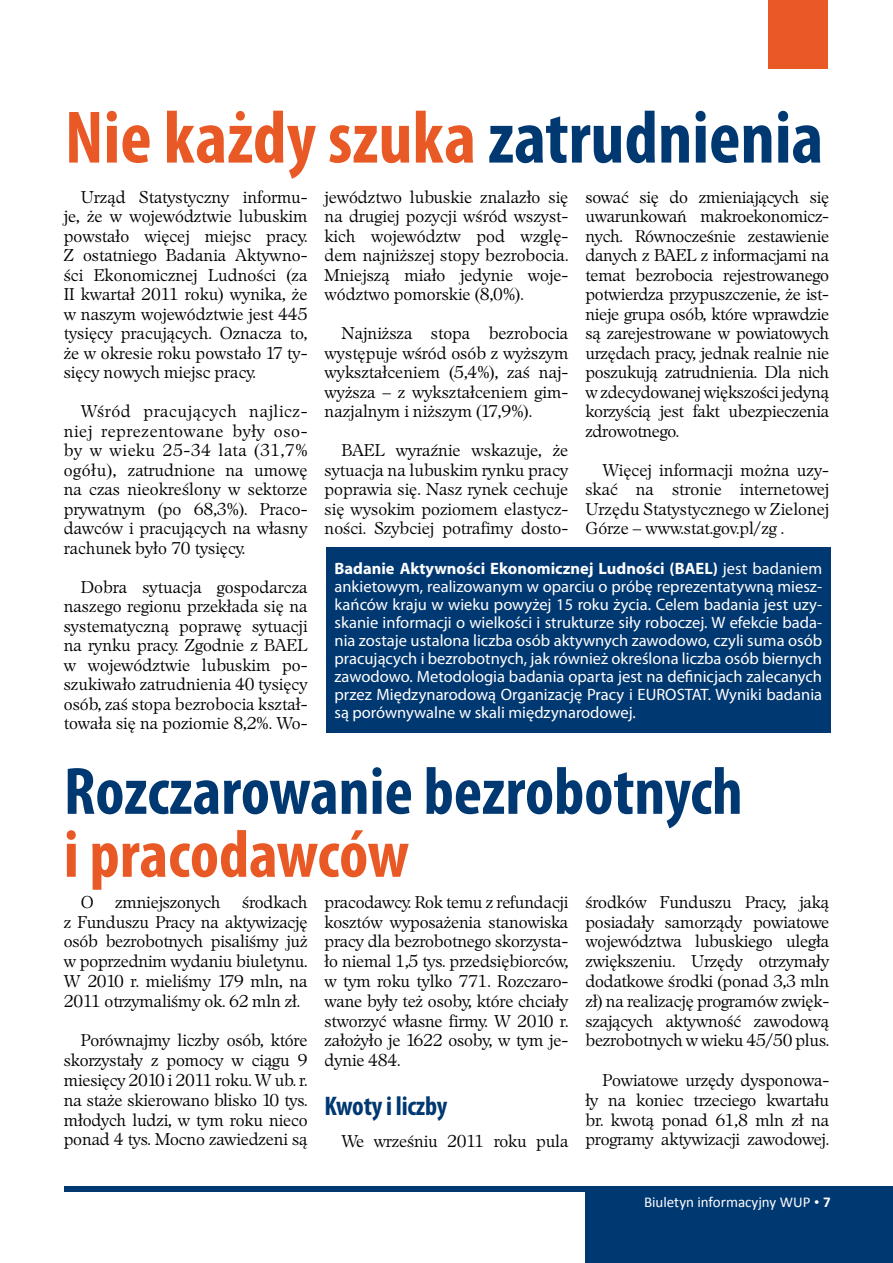
<style>
.page{position:relative;width:893px;height:1263px;background:#fff}
.page>*{position:absolute;margin:0;border:0;box-sizing:border-box;transform-origin:0 0}
.t1{font:700 condensed 75px "Myriad Pro";color:#e85925}
.t2{font:700 condensed 67.5px "Myriad Pro";color:#003871}
.t3{font:700 condensed 67.5px "Myriad Pro";color:#e85925}
.t4{font:700 condensed 27px "Myriad Pro";letter-spacing:-.01em;color:#003871}
.t5{font:16.5px/19.5px "EFN Nissan OT";letter-spacing:-.01em;color:#000;text-align:justify}
.t6{font:16.5px/18px "Myriad Pro";color:#fff;text-align:justify}
.t7{font:15px "Calibri";color:#fff}
.s1{color:#003871}
.s2{font-weight:700}
.s3{font-family:"EFN Nissan"}
</style>
<div class="page">
<div style="left:768px;top:0;width:60px;height:69px;background:#e85925"></div>
<div style="left:585px;top:1186px;width:308px;height:77px;background:#003871"></div>
<div style="left:64px;top:1186px;width:543px;height:6px;background:#003871"></div>
<div style="left:326px;top:547px;width:505px;height:186px;background:#003871"></div>
<h1 class="t1" style="left:65px;top:91px;width:760px">Nie każdy szuka <span class="s1">zatrudnienia</span></h1>
<p class="t5" style="left:64px;top:187px;width:245px;text-indent:17px">Urząd Statystyczny informu&shy;je, że w województwie lubuskim powstało więcej miejsc pracy.<br>Z ostatniego Badania Aktywno&shy;ści Ekonomicznej Ludności (za II kwartał 2011 roku) wynika, że w naszym województwie jest 445 tysięcy pracujących. Oznacza to, że w okresie roku powstało 17 ty&shy;sięcy nowych miejsc pracy.</p>
<p class="t5" style="left:64px;top:402px;width:245px;text-indent:17px">Wśród pracujących najlicz&shy;niej reprezentowane były oso&shy;by w wieku 25-34 lata (31,7% ogółu), zatrudnione na umowę na czas nieokreślony w sektorze prywatnym (po 68,3%). Praco&shy;dawców i pracujących na własny rachunek było 70 tysięcy.</p>
<p class="t5" style="left:64px;top:577px;width:245px;text-indent:17px">Dobra sytuacja gospodarcza naszego regionu przekłada się na systematyczną poprawę sytuacji na rynku pracy. Zgodnie z BAEL w województwie lubuskim po&shy;szukiwało zatrudnienia 40 tysięcy osób, zaś stopa bezrobocia kształ&shy;towała się na poziomie 8,2%. Wo-</p>
<p class="t5" style="left:325px;top:187px;width:245px">jewództwo lubuskie znalazło się na drugiej pozycji wśród wszyst&shy;kich województw pod wzglę&shy;dem najniższej stopy bezrobocia.<br>Mniejszą miało jedynie woje&shy;wództwo pomorskie (8,0%).</p>
<p class="t5" style="left:325px;top:324px;width:245px;text-indent:17px">Najniższa stopa bezrobocia występuje wśród osób z wyższym wykształceniem (5,4%), zaś naj&shy;wyższa – z wykształceniem gim&shy;nazjalnym i niższym (17,9%).</p>
<p class="t5" style="left:325px;top:441px;width:245px;text-indent:17px">BAEL wyraźnie wskazuje, że sytuacja na lubuskim rynku pracy poprawia się. Nasz rynek cechuje się wysokim poziomem elastycz&shy;ności. Szybciej potrafimy dosto-</p>
<p class="t5" style="left:585px;top:187px;width:245px">sować się do zmieniających się uwarunkowań makroekonomicz&shy;nych. Równocześnie zestawienie danych z BAEL z informacjami na temat bezrobocia rejestrowanego potwierdza przypuszczenie, że ist&shy;nieje grupa osób, które wprawdzie są zarejestrowane w powiatowych urzędach pracy, jednak realnie nie poszukują zatrudnienia. Dla nich w zdecydowanej większości jedyną korzyścią jest fakt ubezpieczenia zdrowotnego.</p>
<p class="t5" style="left:585px;top:461px;width:245px;text-indent:17px">Więcej informacji można uzy&shy;skać na stronie internetowej Urzędu Statystycznego w Zielonej Górze – www.stat.gov.pl/zg .</p>
<p class="t6" style="left:334px;top:560px;width:489px"><span class="s2">Badanie Aktywności Ekonomicznej Ludności (BAEL)</span> jest badaniem ankietowym, realizowanym w oparciu o próbę reprezentatywną miesz&shy;kańców kraju w wieku powyżej 15 roku życia. Celem badania jest uzy&shy;skanie informacji o wielkości i strukturze siły roboczej. W efekcie bada&shy;nia zostaje ustalona liczba osób aktywnych zawodowo, czyli suma osób pracujących i bezrobotnych, jak również określona liczba osób biernych zawodowo. Metodologia badania oparta jest na definicjach zalecanych przez Międzynarodową Organizację Pracy i EUROSTAT. Wyniki badania są porównywalne w skali międzynarodowej.</p>
<h2 class="t2" style="left:64px;top:749px;width:680px">Rozczarowanie bezrobotnych</h2>
<h2 class="t3" style="left:64px;top:812px;width:347px">i pracodawców</h2>
<p class="t5" style="left:81px;top:892px;width:14px">O</p>
<p class="t5" style="left:115px;top:892px;width:107px">zmniejszonych</p>
<p class="t5" style="left:585px;top:892px;width:245px">środków Funduszu Pracy, jaką posiadały samorządy powiatowe województwa lubuskiego uległa zwiększeniu. Urzędy otrzymały dodatkowe środki (ponad 3,3 mln zł) na realizację programów zwięk&shy;szających aktywność zawodową bezrobotnych w wieku 45/50 plus.</p>
<p class="t5" style="left:585px;top:1071px;width:245px;text-indent:17px">Powiatowe urzędy dysponowa&shy;ły na koniec trzeciego kwartału br. kwotą ponad 61,8 mln zł na programy aktywizacji zawodowej.</p>
<p class="t5" style="left:325px;top:892px;width:245px">pracodawcy. Rok temu z refundacji kosztów wyposażenia stanowiska pracy dla bezrobotnego skorzysta&shy;ło niemal 1,5 tys. przedsiębiorców, w tym roku tylko 771. Rozczaro&shy;wane były też osoby, które chciały stworzyć własne firmy. W 2010 r. założyło je 1622 osoby, w tym je&shy;dynie 484.</p>
<h3 class="t4" style="left:325px;top:1089px;width:124px">Kwoty i liczby</h3>
<p class="t5" style="left:342px;top:1132px;width:228px">We wrześniu 2011 roku pula</p>
<p class="t5" style="left:64px;top:892px;width:245px;text-indent:178px">środkach z Funduszu Pracy na aktywizację osób bezrobotnych pisaliśmy już w poprzednim wydaniu biuletynu.<br>W 2010 r. mieliśmy 179 mln, na 2011 otrzymaliśmy ok. 62 mln zł.</p>
<p class="t5" style="left:64px;top:1031px;width:245px;text-indent:17px">Porównajmy liczby osób, które skorzystały z pomocy w ciągu 9 miesięcy 2010 i 2011 roku. W ub. r. na staże skierowano blisko 10 tys. młodych ludzi, w tym roku nieco ponad 4 tys. Mocno zawiedzeni są</p>
<p class="t7" style="left:644px;top:1192px;width:188px">Biuletyn informacyjny WUP <span class="s3">•</span> <span class="s2">7</span></p>
</div>
